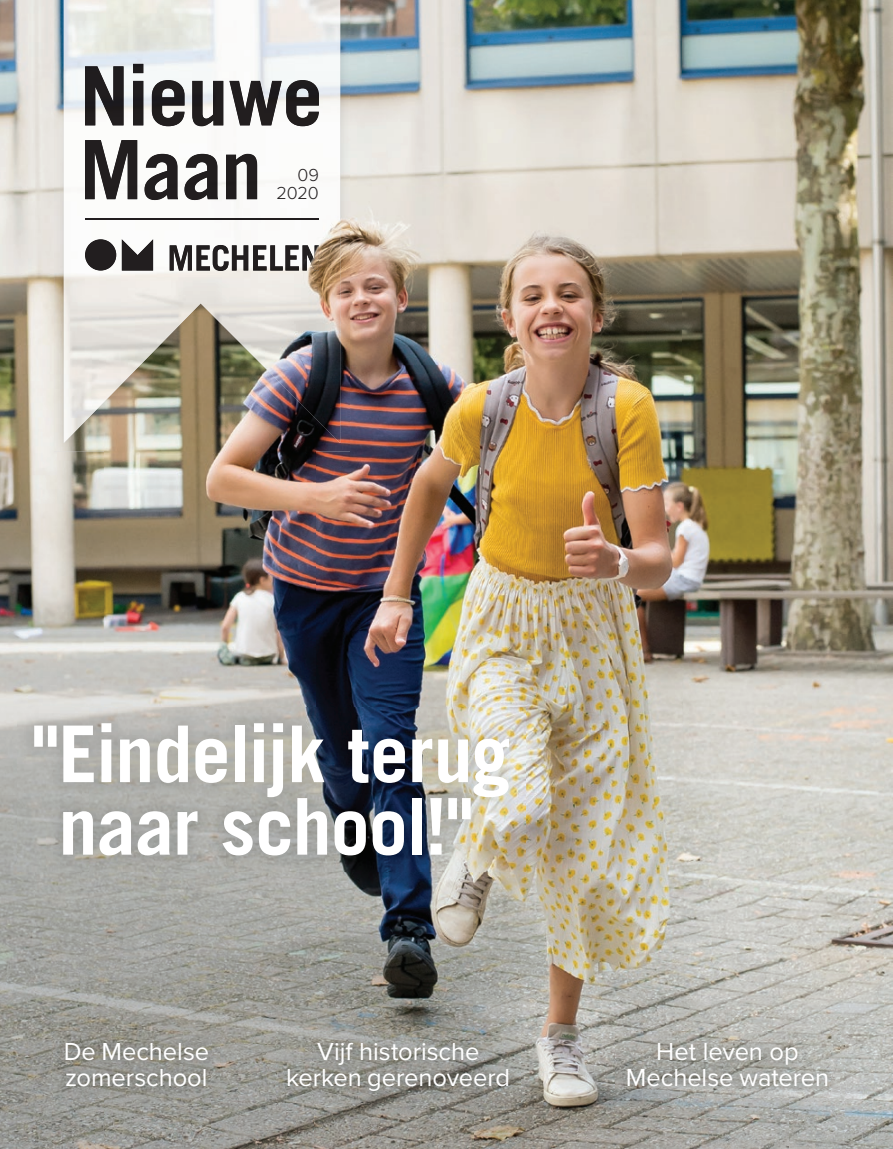
<style>
.page{position:relative;width:893px;height:1149px;background:#fff}
.page>*{position:absolute;margin:0;border:0;box-sizing:border-box;transform-origin:0 0}
.t1{font:700 78.3px/72.4px "Trade Gothic LT Std";letter-spacing:-.015em;color:#fff;text-align:center}
.t2{font:25.5px/25.5px "Proxima Nova";letter-spacing:-.005em;color:#fff;text-align:center}
.t3{font:300 18px/18px "Proxima Nova";letter-spacing:-.005em;color:#231f20;text-align:right}
</style>
<div class="page">
<img style="left:0;top:0;width:104px;height:730px">
<img style="left:350px;top:0;width:333px;height:365px">
<img style="left:683px;top:0;width:210px;height:1043px">
<img style="left:315px;top:365px;width:369px;height:365px">
<img style="left:104px;top:451px;width:211px;height:256px">
<img style="left:0;top:730px;width:52px;height:418px">
<img style="left:473px;top:730px;width:211px;height:313px">
<img style="left:52px;top:870px;width:421px;height:173px">
<img style="left:52px;top:1043px;width:52px;height:105px">
<img style="left:210px;top:1043px;width:105px;height:105px">
<img style="left:473px;top:1043px;width:157px;height:105px">
<img style="left:788px;top:1043px;width:105px;height:105px">
<img style="left:104px;top:1097px;width:106px;height:51px">
<img style="left:315px;top:1102px;width:158px;height:46px">
<img style="left:630px;top:1097px;width:158px;height:51px">
<img style="left:54px;top:0;width:296px;height:451px">
<img style="left:64px;top:0;width:276px;height:443px">
<img style="left:85px;top:218px;width:234px;height:2px">
<img style="left:170px;top:245px;width:22px;height:25px">
<img style="left:196px;top:245px;width:14px;height:25px">
<img style="left:213px;top:245px;width:16px;height:26px">
<img style="left:232px;top:245px;width:16px;height:25px">
<img style="left:253px;top:245px;width:14px;height:25px">
<img style="left:270px;top:245px;width:13px;height:25px">
<img style="left:285px;top:245px;width:14px;height:25px">
<img style="left:302px;top:245px;width:17px;height:25px">
<img style="left:122px;top:239px;width:31px;height:31px">
<img style="left:85px;top:239px;width:31px;height:31px;border-radius:16px">
<img style="left:85px;top:140px;width:172px;height:60px">
<img style="left:85px;top:64px;width:234px;height:62px">
<img style="left:18px;top:707px;width:507px;height:163px">
<img style="left:276px;top:1030px;width:244px;height:72px">
<img style="left:616px;top:1031px;width:223px;height:66px">
<img style="left:54px;top:1030px;width:165px;height:67px">
<p class="t3" style="left:276px;top:165px;width:44px">09<br>2020</p>
<h1 class="t1" style="left:32px;top:716px;width:480px">" Eindelijk terug naar school!"</h1>
<p class="t2" style="left:64px;top:1037px;width:147px;text-align:left">De Mechelse zomerschool</p>
<p class="t2" style="left:286px;top:1037px;width:226px">Vijf historische kerken gerenoveerd</p>
<p class="t2" style="left:626px;top:1037px;width:205px">Het leven op<br>Mechelse wateren</p>
</div>
